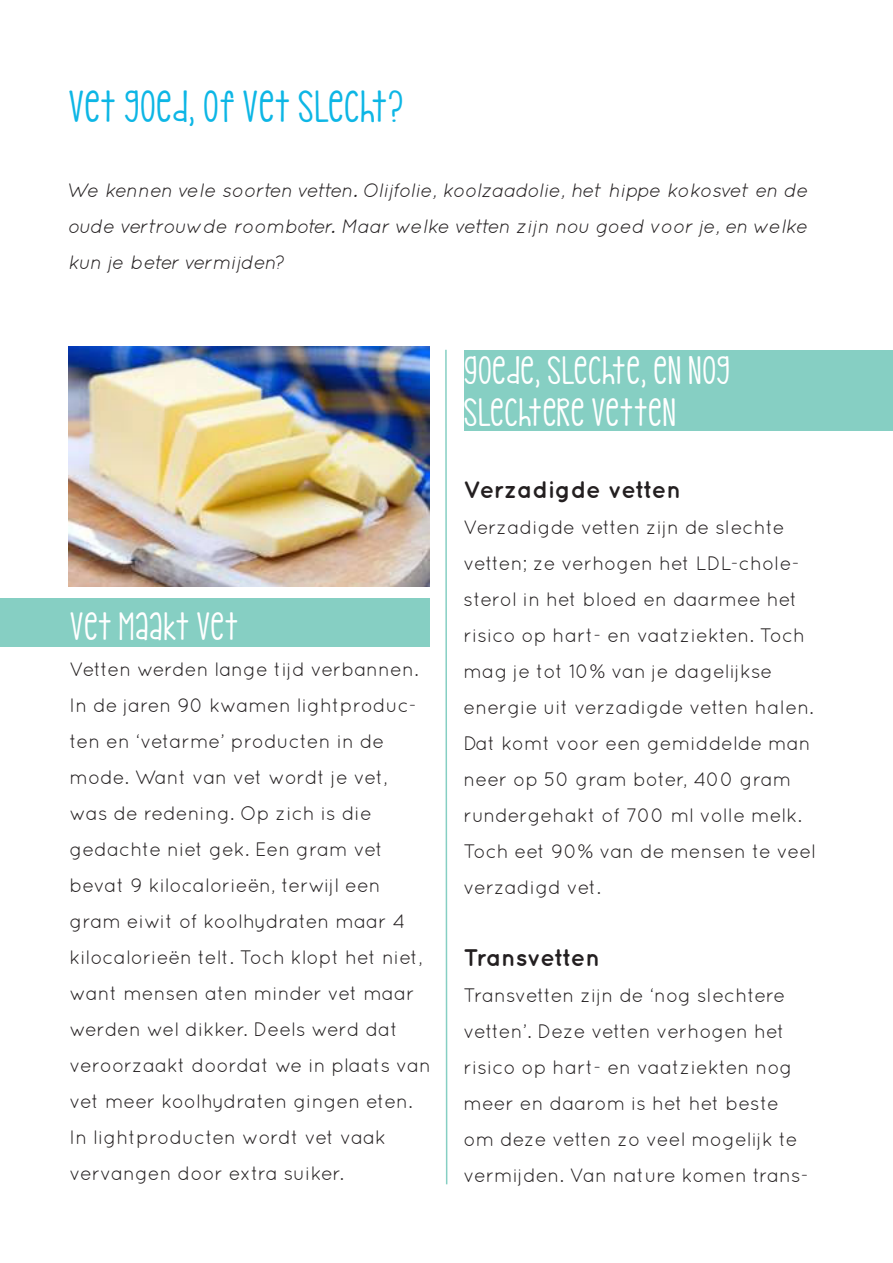
<style>
.page{position:relative;width:893px;height:1263px;background:#fff}
.page>*{position:absolute;margin:0;border:0;box-sizing:border-box;transform-origin:0 0}
.t1{font:37.5px "kgpdxbridgetown";color:#0db6e5}
.t2{font:33px "kgpdxbridgetown";color:#fff}
.t3{font:700 24px "Quicksand";letter-spacing:-.02em;color:#231f20}
.t4{font:19.5px/36px "Quicksand";color:#231f20}
.tesktblokjes{font:italic 19.5px/36px "Quicksand";color:#231f20;text-align:justify}
</style>
<div class="page">
<div style="left:0;top:598px;width:429px;height:49px;background:#86cfc3"></div>
<div style="left:464px;top:350px;width:429px;height:81px;background:#86cfc3"></div>
<svg style="left:445px;top:349px;width:3px;height:836px"></svg>
<img style="left:68px;top:347px;width:361px;height:240px">
<p class="t1" style="left:68px;top:81px;width:337px">VET GOED, OF VET SLECHT?</p>
<p class="tesktblokjes" style="left:68px;top:172px;width:742px">We kennen vele soorten vetten. Olijfolie, koolzaadolie, het hippe kokosvet en de oude vertrouwde roomboter. Maar welke vetten zijn nou goed voor je, en welke kun je beter vermijden?</p>
<p class="t2" style="left:70px;top:603px;width:171px">VET MAAKT VET</p>
<p class="t4" style="left:70px;top:651px;width:350px">Vetten werden lange tijd verbannen.<br>In de jaren 90 kwamen lightproduc&shy;ten en ‘vetarme’ producten in de mode. Want van vet wordt je vet, was de redening. Op zich is die</p>
<p class="t4" style="left:70px;top:831px;width:363px">gedachte niet gek. Een gram vet bevat 9 kilocalorieën, terwijl een gram eiwit of koolhydraten maar 4 kilocalorieën telt. Toch klopt het niet, want mensen aten minder vet maar werden wel dikker. Deels werd dat veroorzaakt doordat we in plaats van vet meer koolhydraten gingen eten.<br>In lightproducten wordt vet vaak</p>
<p class="t4" style="left:70px;top:1155px;width:276px">vervangen door extra suiker.</p>
<p class="t2" style="left:463px;top:347px;width:268px">GOEDE, SLECHTE, EN NOG</p>
<p class="t2" style="left:463px;top:389px;width:214px">SLECHTERE VETTEN</p>
<p class="t3" style="left:463px;top:475px;width:219px">Verzadigde vetten</p>
<p class="t4" style="left:463px;top:509px;width:354px">Verzadigde vetten zijn de slechte vetten; ze verhogen het LDL-chole&shy;sterol in het bloed en daarmee het risico op hart- en vaatziekten. Toch mag je tot 10% van je dagelijkse energie uit verzadigde vetten halen.<br>Dat komt voor een gemiddelde man neer op 50 gram boter, 400 gram rundergehakt of 700 ml volle melk.<br>Toch eet 90% van de mensen te veel verzadigd vet.</p>
<p class="t3" style="left:463px;top:943px;width:138px">Transvetten</p>
<p class="t4" style="left:463px;top:977px;width:347px">Transvetten zijn de ‘nog slechtere vetten’. Deze vetten verhogen het risico op hart- en vaatziekten nog meer en daarom is het het beste om deze vetten zo veel mogelijk te vermijden. Van nature komen trans-</p>
</div>
